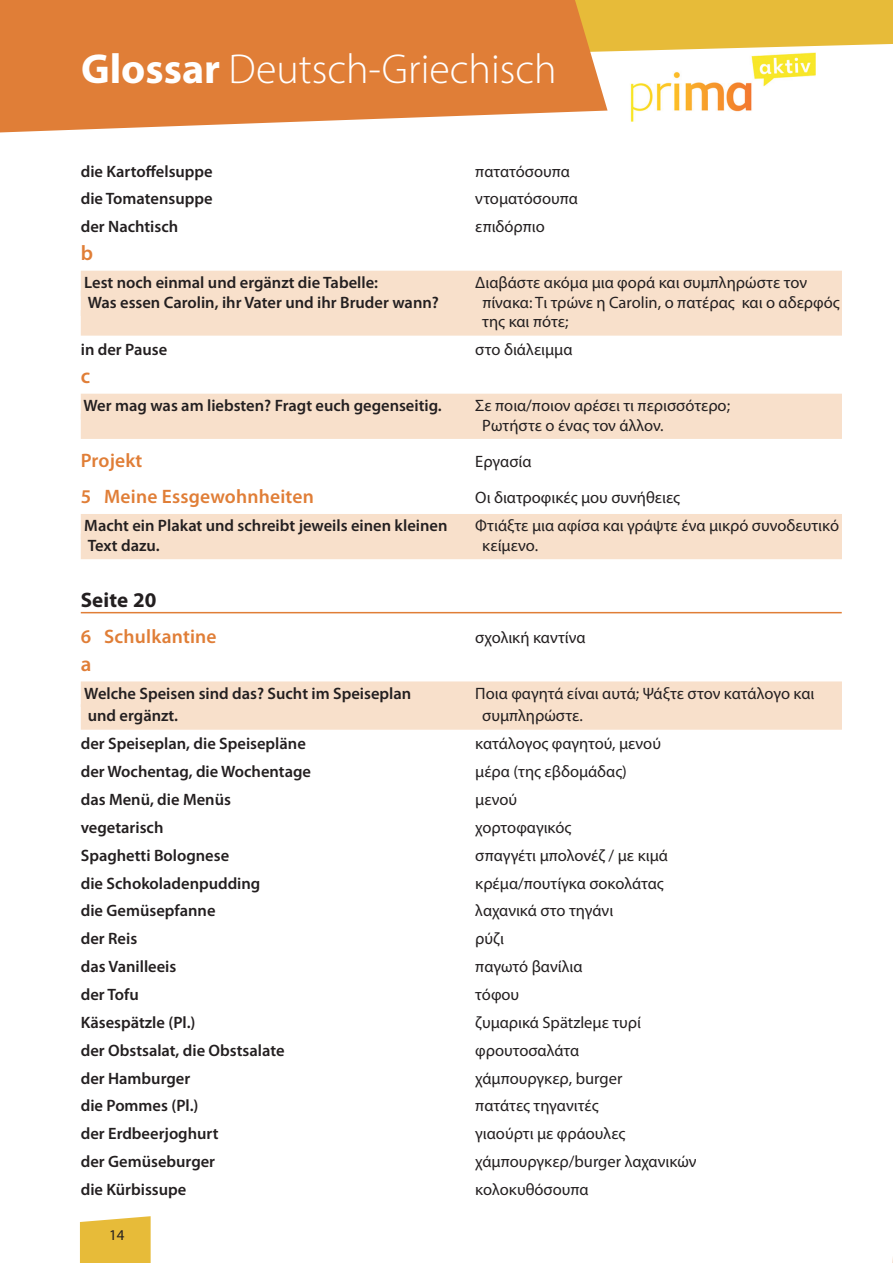
<style>
.page{position:relative;width:893px;height:1263px;background:#fff}
.page>*{position:absolute;margin:0;border:0;box-sizing:border-box;transform-origin:0 0}
.t1{font:300 42px "Myriad Pro";color:#fff}
.basic_test{font:700 21px "Myriad Pro";letter-spacing:.005em;color:#231f20}
.basic_test-2{font:600 21px "Myriad Pro";color:#e07e37}
.basic_test-3{font:600 19.5px "Myriad Pro";letter-spacing:.01em;color:#e07e37}
.basic_test-4{font:16.5px "Myriad Pro";color:#231f20}
.basic_test-5{font:600 16.5px "Myriad Pro";color:#231f20}
.UNDERLINE{font:16.5px/19.6px "Myriad Pro";color:#231f20}
.UNDERLINE-2{font:600 16.5px "Myriad Pro";color:#231f20}
.t2{font:15px "Myriad Pro";color:#231f20}
.s1{font-weight:700}
</style>
<div class="page">
<svg style="left:608px;top:0;width:285px;height:52px"></svg>
<svg style="left:80px;top:1216px;width:71px;height:47px"></svg>
<svg style="left:0;top:0;width:608px;height:133px;fill:#e07e37"></svg>
<img style="left:611px;top:51px;width:205px;height:71px">
<div style="left:81px;top:271px;width:761px;height:25px;background:#f8e0cb"></div>
<div style="left:81px;top:290px;width:761px;height:26px;background:#f8e0cb"></div>
<div style="left:81px;top:310px;width:761px;height:26px;background:#f8e0cb"></div>
<div style="left:81px;top:394px;width:761px;height:25px;background:#f8e0cb"></div>
<div style="left:81px;top:413px;width:761px;height:26px;background:#f8e0cb"></div>
<div style="left:81px;top:514px;width:761px;height:25px;background:#f8e0cb"></div>
<div style="left:81px;top:534px;width:761px;height:25px;background:#f8e0cb"></div>
<hr style="left:81px;top:612px;width:761px;height:1px;background:#e07e37">
<div style="left:81px;top:681px;width:761px;height:26px;background:#f8e0cb"></div>
<div style="left:81px;top:704px;width:761px;height:26px;background:#f8e0cb"></div>
<h1 class="t1" style="left:81px;top:44px;width:477px"><span class="s1">Glossar</span> Deutsch-Griechisch</h1>
<p class="basic_test-5" style="left:81px;top:160px;width:133px">die Kartoffelsuppe</p>
<p class="basic_test-4" style="left:475px;top:161px;width:96px">πατατόσουπα</p>
<p class="basic_test-5" style="left:81px;top:188px;width:133px">die Tomatensuppe</p>
<p class="basic_test-4" style="left:475px;top:189px;width:104px">ντοματόσουπα</p>
<p class="basic_test-5" style="left:81px;top:216px;width:99px">der Nachtisch</p>
<p class="basic_test-4" style="left:475px;top:216px;width:71px">επιδόρπιο</p>
<p class="basic_test-2" style="left:81px;top:240px;width:14px">b</p>
<p class="UNDERLINE-2" style="left:84px;top:272px;width:295px">Lest noch einmal und ergänzt die Tabelle:</p>
<p class="UNDERLINE" style="left:475px;top:272px;width:333px">Διαβάστε ακόμα μια φορά και συμπληρώστε τον</p>
<p class="UNDERLINE-2" style="left:88px;top:292px;width:353px">Was essen Carolin, ihr Vater und ihr Bruder wann?</p>
<p class="UNDERLINE" style="left:482px;top:292px;width:359px">πίνακα: Τι τρώνε η Carolin, ο πατέρας και ο αδερφός της και πότε;</p>
<p class="basic_test-5" style="left:81px;top:339px;width:88px">in der Pause</p>
<p class="basic_test-4" style="left:475px;top:339px;width:99px">στο διάλειμμα</p>
<p class="basic_test-2" style="left:81px;top:363px;width:11px">c</p>
<p class="UNDERLINE-2" style="left:84px;top:395px;width:360px">Wer mag was am liebsten? Fragt euch gegenseitig.</p>
<p class="UNDERLINE" style="left:482px;top:395px;width:249px;text-indent:-7px">Σε ποια/ποιον αρέσει τι περισσότερο;<br>Ρωτήστε ο ένας τον άλλον.</p>
<p class="basic_test-3" style="left:81px;top:448px;width:63px">Projekt</p>
<p class="basic_test-4" style="left:475px;top:451px;width:58px">Εργασία</p>
<p class="basic_test-3" style="left:81px;top:484px;width:235px">5 Meine Essgewohnheiten</p>
<p class="basic_test-4" style="left:475px;top:488px;width:206px">Οι διατροφικές μου συνήθειες</p>
<p class="basic_test-5" style="left:84px;top:515px;width:365px">Macht ein Plakat und schreibt jeweils einen kleinen</p>
<p class="basic_test-4" style="left:475px;top:515px;width:365px">Φτιάξτε μια αφίσα και γράψτε ένα μικρό συνοδευτικό</p>
<p class="basic_test-5" style="left:88px;top:535px;width:73px">Text dazu.</p>
<p class="basic_test-4" style="left:482px;top:535px;width:57px">κείμενο.</p>
<p class="basic_test" style="left:81px;top:586px;width:77px">Seite 20</p>
<p class="basic_test-3" style="left:81px;top:624px;width:137px">6 Schulkantine</p>
<p class="basic_test-4" style="left:475px;top:627px;width:112px">σχολική καντίνα</p>
<p class="basic_test-2" style="left:81px;top:650px;width:12px">a</p>
<p class="basic_test-5" style="left:84px;top:683px;width:328px">Welche Speisen sind das? Sucht im Speiseplan</p>
<p class="basic_test-4" style="left:475px;top:683px;width:341px">Ποια φαγητά είναι αυτά; Ψάξτε στον κατάλογο και</p>
<p class="basic_test-5" style="left:88px;top:705px;width:92px">und ergänzt.</p>
<p class="basic_test-4" style="left:482px;top:706px;width:102px">συμπληρώστε.</p>
<p class="basic_test-5" style="left:81px;top:733px;width:227px">der Speiseplan, die Speisepläne</p>
<p class="basic_test-4" style="left:475px;top:734px;width:187px">κατάλογος φαγητού, μενού</p>
<p class="basic_test-5" style="left:81px;top:761px;width:232px">der Wochentag, die Wochentage</p>
<p class="basic_test-4" style="left:475px;top:761px;width:153px">μέρα (της εβδομάδας)</p>
<p class="basic_test-5" style="left:81px;top:789px;width:152px">das Menü, die Menüs</p>
<p class="basic_test-4" style="left:475px;top:789px;width:43px">μενού</p>
<p class="basic_test-5" style="left:81px;top:817px;width:84px">vegetarisch</p>
<p class="basic_test-4" style="left:475px;top:817px;width:98px">χορτοφαγικός</p>
<p class="basic_test-5" style="left:81px;top:845px;width:150px">Spaghetti Bolognese</p>
<p class="basic_test-4" style="left:475px;top:845px;width:194px">σπαγγέτι μπολονέζ / με κιμά</p>
<p class="basic_test-5" style="left:81px;top:872px;width:181px">die Schokoladenpudding</p>
<p class="basic_test-4" style="left:475px;top:873px;width:190px">κρέμα/πουτίγκα σοκολάτας</p>
<p class="basic_test-5" style="left:81px;top:900px;width:136px">die Gemüsepfanne</p>
<p class="basic_test-4" style="left:475px;top:901px;width:139px">λαχανικά στο τηγάνι</p>
<p class="basic_test-5" style="left:81px;top:928px;width:58px">der Reis</p>
<p class="basic_test-4" style="left:475px;top:928px;width:30px">ρύζι</p>
<p class="basic_test-5" style="left:81px;top:956px;width:97px">das Vanilleeis</p>
<p class="basic_test-4" style="left:475px;top:956px;width:109px">παγωτό βανίλια</p>
<p class="basic_test-5" style="left:81px;top:984px;width:60px">der Tofu</p>
<p class="basic_test-4" style="left:475px;top:984px;width:45px">τόφου</p>
<p class="basic_test-5" style="left:81px;top:1012px;width:116px">Käsespätzle (Pl.)</p>
<p class="basic_test-4" style="left:475px;top:1012px;width:167px">ζυμαρικά Spätzleμε τυρί</p>
<p class="basic_test-5" style="left:81px;top:1040px;width:205px">der Obstsalat, die Obstsalate</p>
<p class="basic_test-4" style="left:475px;top:1040px;width:105px">φρουτοσαλάτα</p>
<p class="basic_test-5" style="left:81px;top:1067px;width:111px">der Hamburger</p>
<p class="basic_test-4" style="left:475px;top:1068px;width:149px">χάμπουργκερ, burger</p>
<p class="basic_test-5" style="left:81px;top:1095px;width:119px">die Pommes (Pl.)</p>
<p class="basic_test-4" style="left:475px;top:1096px;width:125px">πατάτες τηγανιτές</p>
<p class="basic_test-5" style="left:81px;top:1123px;width:139px">der Erdbeerjoghurt</p>
<p class="basic_test-4" style="left:475px;top:1123px;width:152px">γιαούρτι με φράουλες</p>
<p class="basic_test-5" style="left:81px;top:1151px;width:136px">der Gemüseburger</p>
<p class="basic_test-4" style="left:475px;top:1151px;width:223px">χάμπουργκερ/burger λαχανικών</p>
<p class="basic_test-5" style="left:81px;top:1179px;width:107px">die Kürbissupe</p>
<p class="basic_test-4" style="left:475px;top:1179px;width:115px">κολοκυθόσουπα</p>
<p class="t2" style="left:109px;top:1225px;width:17px">14</p>
</div>
